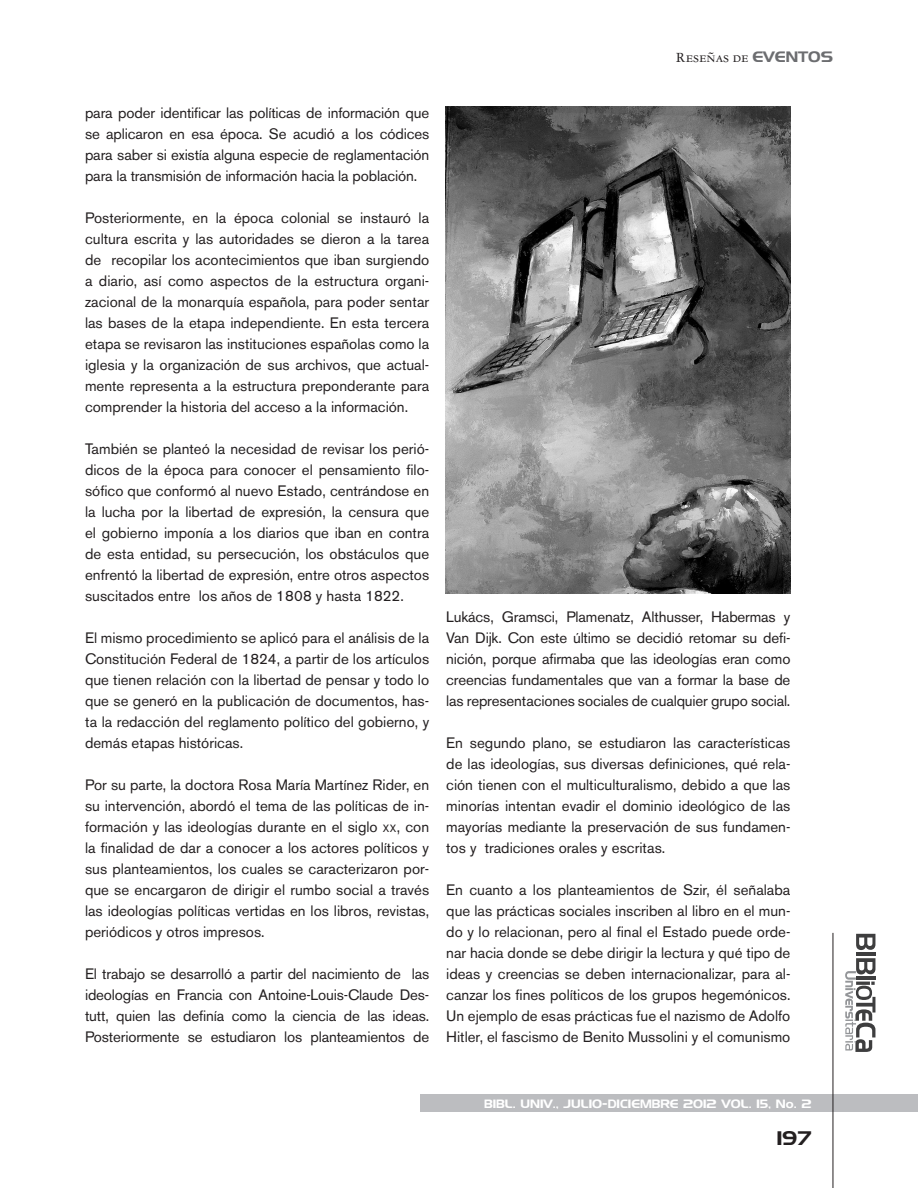
<style>
.page{position:relative;width:918px;height:1188px;background:#fff}
.page>*{position:absolute;margin:0;border:0;box-sizing:border-box;transform-origin:0 0}
.t1{font:19.5px "Denmark";color:#231f20}
.CUERPO_-_español{font:15px/21px "Akzidenz Grotesk BE";color:#231f20;text-align:justify}
.t2{font:15px "Garamond Three SC";color:#231f20}
.t3{font:12px "Denmark";color:#fff}
.s1{font-family:"Denmark";color:#6c6d70}
.s2{font-size:10.5px}
</style>
<div class="page">
<div style="left:421px;top:1094px;width:497px;height:17px;background:#bcbdc0"></div>
<hr style="left:833px;top:933px;width:1px;height:255px;background:#231f20">
<svg style="left:856px;top:934px;width:19px;height:16px"></svg>
<hr style="left:856px;top:952px;width:19px;height:4px;background:#3e3e3f">
<svg style="left:845px;top:958px;width:30px;height:94px"></svg>
<img style="left:446px;top:106px;width:344px;height:488px">
<p class="t2" style="left:676px;top:50px;width:159px">Reseñas de <span class="s1">EVENTOS</span></p>
<p class="CUERPO_-_español" style="left:85px;top:102px;width:346px">para poder identificar las políticas de información que se aplicaron en esa época. Se acudió a los códices para saber si existía alguna especie de reglamentación para la transmisión de información hacia la población.</p>
<p class="CUERPO_-_español" style="left:85px;top:207px;width:346px">Posteriormente, en la época colonial se instauró la cultura escrita y las autoridades se dieron a la tarea de recopilar los acontecimientos que iban surgiendo a diario, así como aspectos de la estructura organi&shy;zacional de la monarquía española, para poder sentar las bases de la etapa independiente. En esta tercera etapa se revisaron las instituciones españolas como la iglesia y la organización de sus archivos, que actual&shy;mente representa a la estructura preponderante para comprender la historia del acceso a la información.</p>
<p class="CUERPO_-_español" style="left:85px;top:438px;width:346px">También se planteó la necesidad de revisar los perió&shy;dicos de la época para conocer el pensamiento filo&shy;sófico que conformó al nuevo Estado, centrándose en la lucha por la libertad de expresión, la censura que el gobierno imponía a los diarios que iban en contra de esta entidad, su persecución, los obstáculos que enfrentó la libertad de expresión, entre otros aspectos suscitados entre los años de 1808 y hasta 1822.</p>
<p class="CUERPO_-_español" style="left:85px;top:627px;width:346px">El mismo procedimiento se aplicó para el análisis de la Constitución Federal de 1824, a partir de los artículos que tienen relación con la libertad de pensar y todo lo que se generó en la publicación de documentos, has&shy;ta la redacción del reglamento político del gobierno, y demás etapas históricas.</p>
<p class="CUERPO_-_español" style="left:85px;top:774px;width:346px">Por su parte, la doctora Rosa María Martínez Rider, en su intervención, abordó el tema de las políticas de in&shy;formación y las ideologías durante en el siglo <span class="s2">xx</span>, con la finalidad de dar a conocer a los actores políticos y sus planteamientos, los cuales se caracterizaron por&shy;que se encargaron de dirigir el rumbo social a través las ideologías políticas vertidas en los libros, revistas, periódicos y otros impresos.</p>
<p class="CUERPO_-_español" style="left:85px;top:963px;width:346px">El trabajo se desarrolló a partir del nacimiento de las ideologías en Francia con Antoine-Louis-Claude Des&shy;tutt, quien las definía como la ciencia de las ideas.<br>Posteriormente se estudiaron los planteamientos de</p>
<p class="CUERPO_-_español" style="left:446px;top:607px;width:346px">Lukács, Gramsci, Plamenatz, Althusser, Habermas y Van Dijk. Con este último se decidió retomar su defi&shy;nición, porque afirmaba que las ideologías eran como creencias fundamentales que van a formar la base de las representaciones sociales de cualquier grupo social.</p>
<p class="CUERPO_-_español" style="left:446px;top:733px;width:346px">En segundo plano, se estudiaron las características de las ideologías, sus diversas definiciones, qué rela&shy;ción tienen con el multiculturalismo, debido a que las minorías intentan evadir el dominio ideológico de las mayorías mediante la preservación de sus fundamen&shy;tos y tradiciones orales y escritas.</p>
<p class="CUERPO_-_español" style="left:446px;top:880px;width:346px">En cuanto a los planteamientos de Szir, él señalaba que las prácticas sociales inscriben al libro en el mun&shy;do y lo relacionan, pero al final el Estado puede orde&shy;nar hacia donde se debe dirigir la lectura y qué tipo de ideas y creencias se deben internacionalizar, para al&shy;canzar los fines políticos de los grupos hegemónicos.<br>Un ejemplo de esas prácticas fue el nazismo de Adolfo Hitler, el fascismo de Benito Mussolini y el comunismo</p>
<p class="t3" style="left:484px;top:1096px;width:329px">BIBL. UNIV., JULIO-DICIEMBRE 2012 VOL. 15, No. 2</p>
<p class="t1" style="left:777px;top:1127px;width:36px">197</p>
</div>
